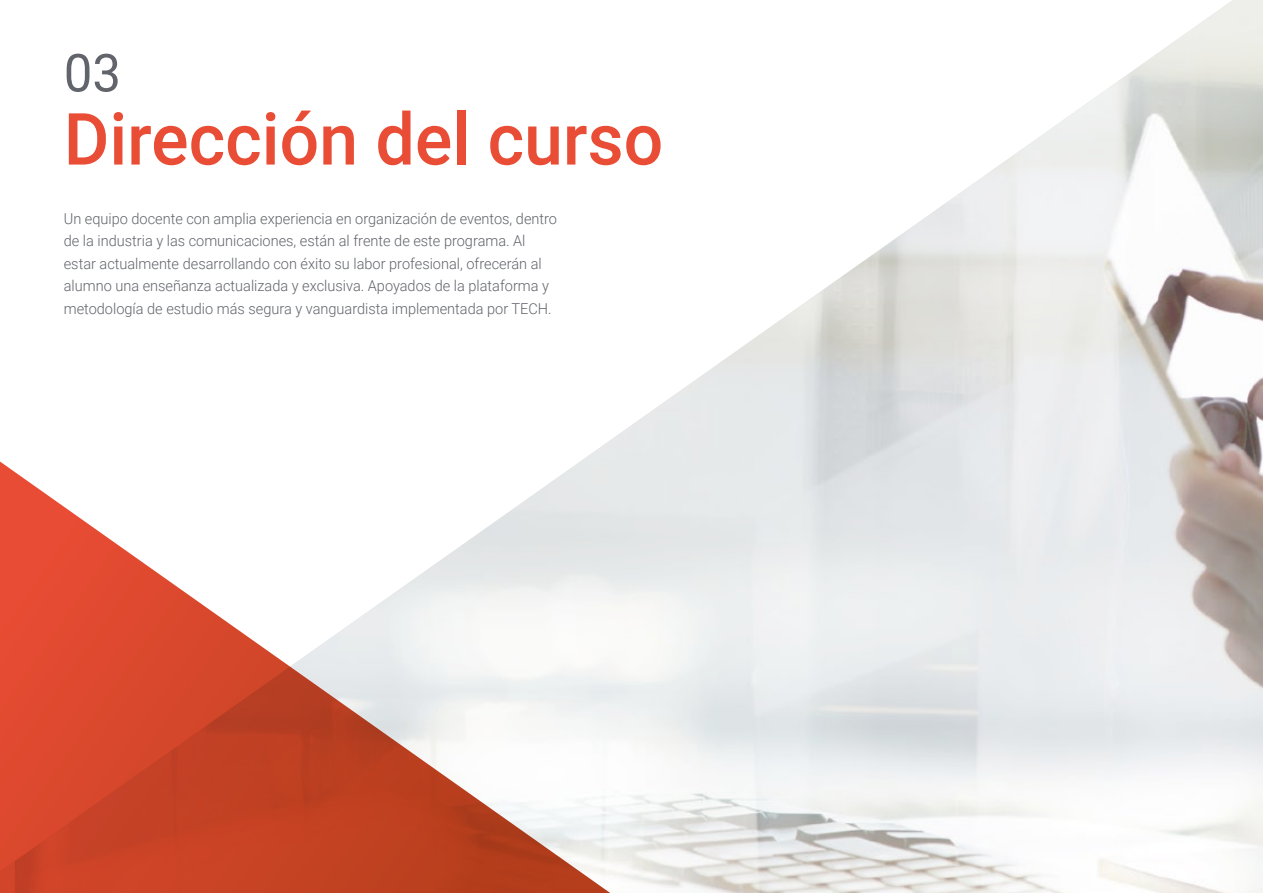
<style>
.page{position:relative;width:1263px;height:893px;background:#fff}
.page>*{position:absolute;margin:0;border:0;box-sizing:border-box;transform-origin:0 0}
.t1{font:500 72px "Roboto";color:#e94d35}
.t2{font:52.5px "Roboto";color:#61646a}
.t3{font:300 15px/22.5px "Roboto";color:#61646a}
</style>
<div class="page">
<img style="left:602px;top:0;width:661px;height:893px">
<svg style="left:0;top:446px;width:640px;height:447px"></svg>
<h2 class="t2" style="left:64px;top:36px;width:59px">03</h2>
<h1 class="t1" style="left:64px;top:89px;width:601px">Dirección del curso</h1>
<p class="t3" style="left:64px;top:207px;width:495px">Un equipo docente con amplia experiencia en organización de eventos, dentro de la industria y las comunicaciones, están al frente de este programa. Al estar actualmente desarrollando con éxito su labor profesional, ofrecerán al alumno una enseñanza actualizada y exclusiva. Apoyados de la plataforma y metodología de estudio más segura y vanguardista implementada por TECH.</p>
</div>
